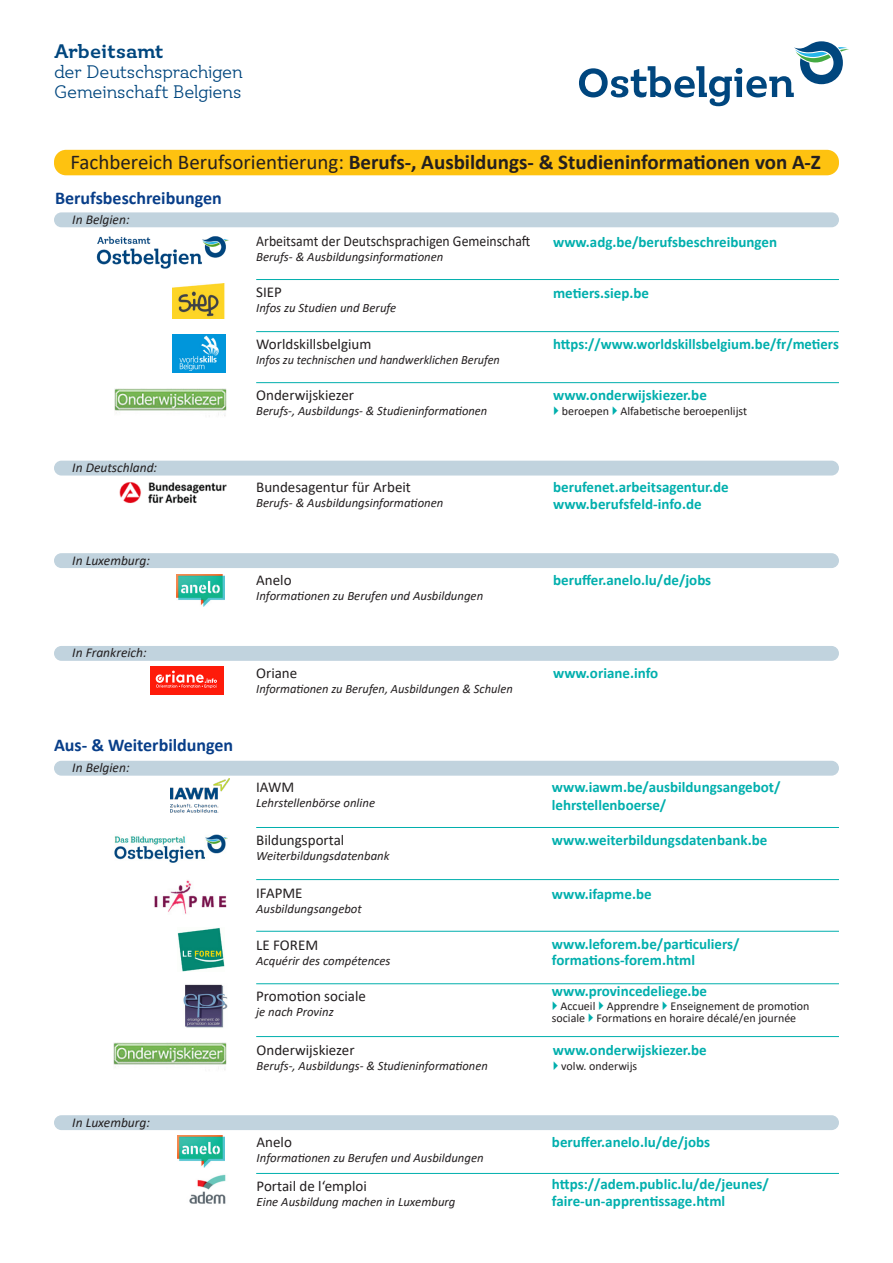
<style>
.page{position:relative;width:893px;height:1263px;background:#fff}
.page>*{position:absolute;margin:0;border:0;box-sizing:border-box;transform-origin:0 0}
.t1{font:700 21px "Calibri";color:#231f20}
.t2{font:700 20.4px "Ostbe Serif Office";letter-spacing:.01em;color:#00467e}
.t3{font:18.45px "Ostbe Serif Office";letter-spacing:-.01em;color:#00467e}
.t4{font:700 18px "Calibri";color:#083e89}
.t5{font:700 15px/16.5px "Calibri";color:#00afad}
.t6{font:15px "Calibri";color:#231f20}
.t7{font:15px "Calibri";color:#231f20;scale:.92 1}
.t8{font:italic 13.5px "Calibri";color:#231f20}
.t9{font:italic 12.75px "Calibri";color:#231f20}
.t10{font:italic 12.75px "Calibri";color:#231f20;scale:.96 1}
.t11{font:12px/12px "Calibri";color:#231f20}
.s1{font-weight:400}
</style>
<div class="page">
<img style="left:172px;top:283px;width:53px;height:36px">
<img style="left:114px;top:389px;width:113px;height:27px">
<img style="left:154px;top:880px;width:73px;height:34px">
<img style="left:170px;top:779px;width:59px;height:33px">
<svg style="left:579px;top:41px;width:270px;height:65px"></svg>
<div style="left:54px;top:150px;width:785px;height:25px;background:#fec210;border-radius:12px"></div>
<img style="left:96px;top:236px;width:133px;height:33px">
<img style="left:177px;top:928px;width:47px;height:43px">
<img style="left:114px;top:1042px;width:112px;height:28px">
<img style="left:172px;top:334px;width:53px;height:39px">
<img style="left:114px;top:834px;width:114px;height:29px">
<img style="left:183px;top:984px;width:45px;height:44px">
<hr style="left:256px;top:382px;width:583px;height:1px;background:#00afad">
<hr style="left:256px;top:879px;width:583px;height:1px;background:#00afad">
<div style="left:54px;top:212px;width:785px;height:15px;background:#c1d3de;border-radius:7px"></div>
<div style="left:54px;top:461px;width:785px;height:14px;background:#c1d3de;border-radius:7px"></div>
<div style="left:54px;top:553px;width:785px;height:15px;background:#c1d3de;border-radius:7px"></div>
<div style="left:54px;top:646px;width:785px;height:15px;background:#c1d3de;border-radius:7px"></div>
<hr style="left:256px;top:331px;width:583px;height:1px;background:#00afad">
<hr style="left:256px;top:279px;width:583px;height:1px;background:#00afad">
<hr style="left:256px;top:827px;width:583px;height:1px;background:#00afad">
<div style="left:54px;top:761px;width:785px;height:15px;background:#c1d3de;border-radius:7px"></div>
<hr style="left:256px;top:931px;width:583px;height:1px;background:#00afad">
<hr style="left:256px;top:1036px;width:583px;height:1px;background:#00afad">
<hr style="left:256px;top:983px;width:583px;height:1px;background:#00afad">
<div style="left:54px;top:1115px;width:785px;height:15px;background:#c1d3de;border-radius:7px"></div>
<img style="left:119px;top:482px;width:107px;height:22px">
<img style="left:177px;top:575px;width:47px;height:31px">
<img style="left:151px;top:666px;width:72px;height:28px">
<img style="left:177px;top:1136px;width:48px;height:31px">
<img style="left:189px;top:1174px;width:37px;height:30px">
<hr style="left:256px;top:1173px;width:583px;height:1px;background:#00afad">
<p class="t2" style="left:54px;top:40px;width:111px">Arbeitsamt</p>
<p class="t3" style="left:54px;top:62px;width:190px">der Deutschsprachigen</p>
<p class="t3" style="left:54px;top:81px;width:189px">Gemeinschaft Belgiens</p>
<p class="t1" style="left:70px;top:147px;width:752px"><span class="s1">Fachbereich Berufsorientierung:</span> Berufs-, Ausbildungs- &amp; Studieninformationen von A-Z</p>
<p class="t4" style="left:55px;top:185px;width:168px">Berufsbeschreibungen</p>
<p class="t8" style="left:72px;top:210px;width:59px">In Belgien:</p>
<p class="t8" style="left:72px;top:458px;width:86px">In Deutschland:</p>
<p class="t8" style="left:72px;top:551px;width:79px">In Luxemburg:</p>
<p class="t8" style="left:72px;top:643px;width:76px">In Frankreich:</p>
<p class="t4" style="left:54px;top:733px;width:181px">Aus- &amp; Weiterbildungen</p>
<p class="t8" style="left:72px;top:758px;width:59px">In Belgien:</p>
<p class="t8" style="left:72px;top:1113px;width:79px">In Luxemburg:</p>
<p class="t7" style="left:256px;top:231px;width:299px">Arbeitsamt der Deutschsprachigen Gemeinschaft</p>
<p class="t9" style="left:256px;top:248px;width:189px">Berufs- &amp; Ausbildungsinformationen</p>
<p class="t6" style="left:256px;top:282px;width:27px">SIEP</p>
<p class="t9" style="left:256px;top:299px;width:142px">Infos zu Studien und Berufe</p>
<p class="t6" style="left:256px;top:334px;width:117px">Worldskillsbelgium</p>
<p class="t10" style="left:256px;top:351px;width:255px">Infos zu technischen und handwerklichen Berufen</p>
<p class="t6" style="left:256px;top:384px;width:99px">Onderwijskiezer</p>
<p class="t9" style="left:256px;top:402px;width:233px">Berufs-, Ausbildungs- &amp; Studieninformationen</p>
<p class="t5" style="left:553px;top:234px;width:226px">www.adg.be/berufsbeschreibungen</p>
<p class="t5" style="left:553px;top:285px;width:98px">metiers.siep.be</p>
<p class="t5" style="left:553px;top:336px;width:287px">https://www.worldskillsbelgium.be/fr/metiers</p>
<p class="t5" style="left:553px;top:386px;width:155px">www.onderwijskiezer.be</p>
<p class="t11" style="left:562px;top:405px;width:187px">beroepen Alfabetische beroepenlijst</p>
<p class="t6" style="left:256px;top:477px;width:156px">Bundesagentur für Arbeit</p>
<p class="t9" style="left:256px;top:494px;width:189px">Berufs- &amp; Ausbildungsinformationen</p>
<p class="t6" style="left:256px;top:569px;width:37px">Anelo</p>
<p class="t9" style="left:256px;top:586px;width:229px">Informationen zu Berufen und Ausbildungen</p>
<p class="t5" style="left:553px;top:479px;width:177px">berufenet.arbeitsagentur.de www.berufsfeld-info.de</p>
<p class="t5" style="left:553px;top:571px;width:160px">beruffer.anelo.lu/de/jobs</p>
<p class="t6" style="left:256px;top:662px;width:43px">Oriane</p>
<p class="t9" style="left:256px;top:680px;width:258px">Informationen zu Berufen, Ausbildungen &amp; Schulen</p>
<p class="t5" style="left:553px;top:664px;width:107px">www.oriane.info</p>
<p class="t6" style="left:256px;top:776px;width:40px">IAWM</p>
<p class="t9" style="left:256px;top:794px;width:120px">Lehrstellenbörse online</p>
<p class="t5" style="left:552px;top:777px;width:230px;line-height:18px">www.iawm.be/ausbildungsangebot/ lehrstellenboerse/</p>
<p class="t6" style="left:256px;top:829px;width:90px">Bildungsportal</p>
<p class="t9" style="left:256px;top:847px;width:135px">Weiterbildungsdatenbank</p>
<p class="t5" style="left:552px;top:831px;width:217px">www.weiterbildungsdatenbank.be</p>
<p class="t6" style="left:256px;top:882px;width:48px">IFAPME</p>
<p class="t9" style="left:256px;top:900px;width:107px">Ausbildungsangebot</p>
<p class="t5" style="left:552px;top:885px;width:101px">www.ifapme.be</p>
<p class="t6" style="left:256px;top:934px;width:64px">LE FOREM</p>
<p class="t9" style="left:256px;top:951px;width:136px">Acquérir des compétences</p>
<p class="t5" style="left:552px;top:935px;width:189px">www.leforem.be/particuliers/ formations-forem.html</p>
<p class="t6" style="left:256px;top:986px;width:111px">Promotion sociale</p>
<p class="t9" style="left:256px;top:1003px;width:79px">je nach Provinz</p>
<p class="t5" style="left:552px;top:983px;width:157px">www.provincedeliege.be</p>
<p class="t11" style="left:552px;top:1000px;width:259px;text-indent:9px">Accueil Apprendre Enseignement de promotion sociale Formations en horaire décalé/en journée</p>
<p class="t6" style="left:257px;top:1039px;width:99px">Onderwijskiezer</p>
<p class="t9" style="left:257px;top:1057px;width:233px">Berufs-, Ausbildungs- &amp; Studieninformationen</p>
<p class="t5" style="left:553px;top:1042px;width:155px">www.onderwijskiezer.be</p>
<p class="t11" style="left:561px;top:1060px;width:77px">volw. onderwijs</p>
<p class="t6" style="left:257px;top:1131px;width:37px">Anelo</p>
<p class="t9" style="left:257px;top:1149px;width:229px">Informationen zu Berufen und Ausbildungen</p>
<p class="t6" style="left:257px;top:1175px;width:112px">Portail de l‘emploi</p>
<p class="t9" style="left:257px;top:1192px;width:200px">Eine Ausbildung machen in Luxemburg</p>
<p class="t5" style="left:552px;top:1134px;width:160px">beruffer.anelo.lu/de/jobs</p>
<p class="t5" style="left:552px;top:1176px;width:219px">https://adem.public.lu/de/jeunes/</p>
<p class="t5" style="left:552px;top:1192px;width:175px">faire-un-apprentissage.html</p>
</div>
